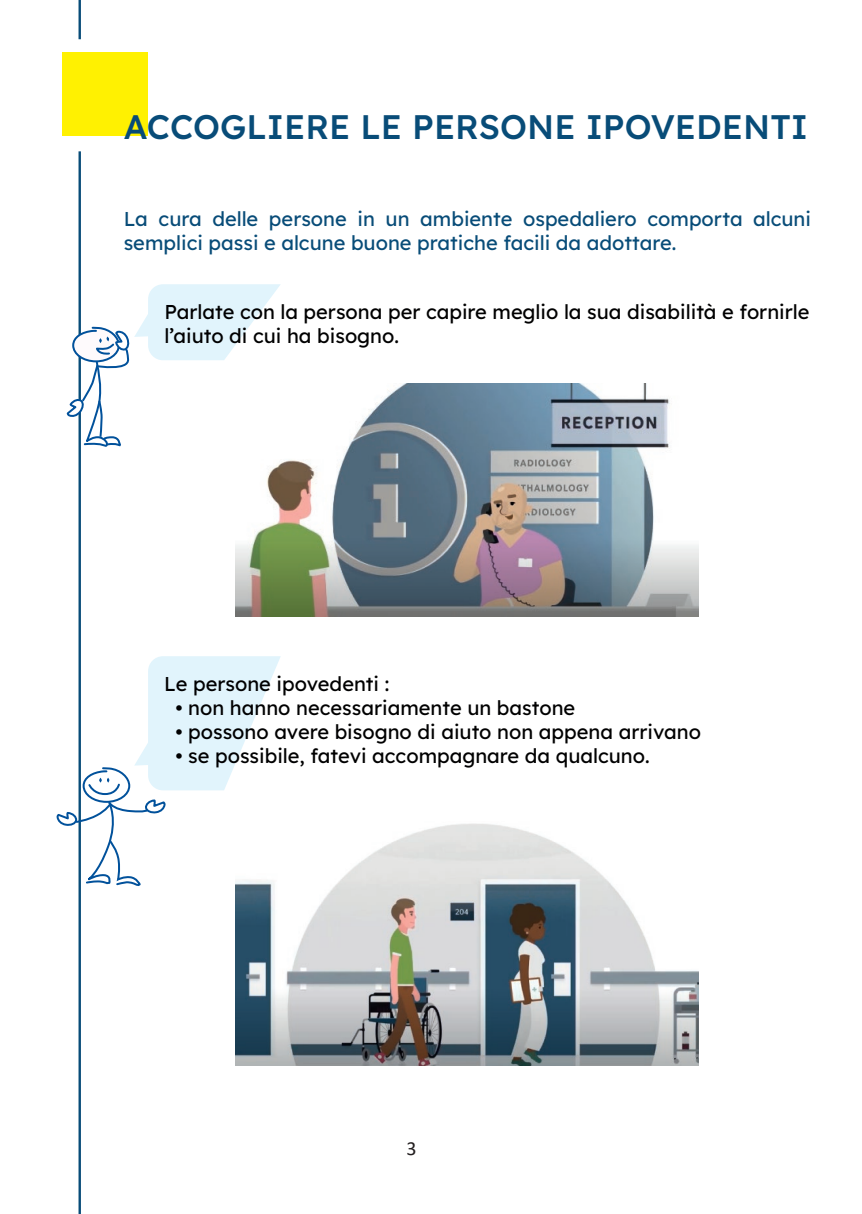
<style>
.page{position:relative;width:862px;height:1214px;background:#fff}
.page>*{position:absolute;margin:0;border:0;box-sizing:border-box;transform-origin:0 0}
.t1{font:500 34px "Lexend";color:#084c78}
.t2{font:20px/24px "Lexend";color:#000001}
.t3{font:20px/24px "Lexend";color:#084c78}
.t4{font:20px "Calibri";color:#231f20}
.s1{font-weight:500}
</style>
<div class="page">
<div style="left:62px;top:52px;width:85px;height:83px;background:#fff101"></div>
<img style="left:236px;top:383px;width:463px;height:233px">
<img style="left:236px;top:823px;width:463px;height:242px">
<hr style="left:79px;top:0;width:2px;height:39px;background:#084c78">
<hr style="left:79px;top:151px;width:2px;height:1062px;background:#084c78">
<svg style="left:56px;top:656px;width:225px;height:230px"></svg>
<svg style="left:66px;top:284px;width:215px;height:166px"></svg>
<h1 class="t1" style="left:124px;top:102px;width:686px">ACCOGLIERE LE PERSONE IPOVEDENTI</h1>
<p class="t3" style="left:124px;top:205px;width:689px">La cura delle persone in un ambiente ospedaliero comporta alcuni semplici passi e alcune buone pratiche facili da adottare.</p>
<p class="t2" style="left:164px;top:299px;width:646px">Parlate con la persona per capire meglio la sua disabilità e fornirle l’aiuto di cui ha bisogno.</p>
<p class="t2" style="left:164px;top:670px;width:227px">Le persone ipovedenti :</p>
<p class="t2" style="left:175px;top:694px;width:401px"><span class="s1">•</span> non hanno necessariamente un bastone</p>
<p class="t2" style="left:175px;top:718px;width:527px"><span class="s1">•</span> possono avere bisogno di aiuto non appena arrivano</p>
<p class="t2" style="left:175px;top:742px;width:476px"><span class="s1">•</span> se possibile, fatevi accompagnare da qualcuno.</p>
<p class="t4" style="left:406px;top:1134px;width:12px">3</p>
</div>
